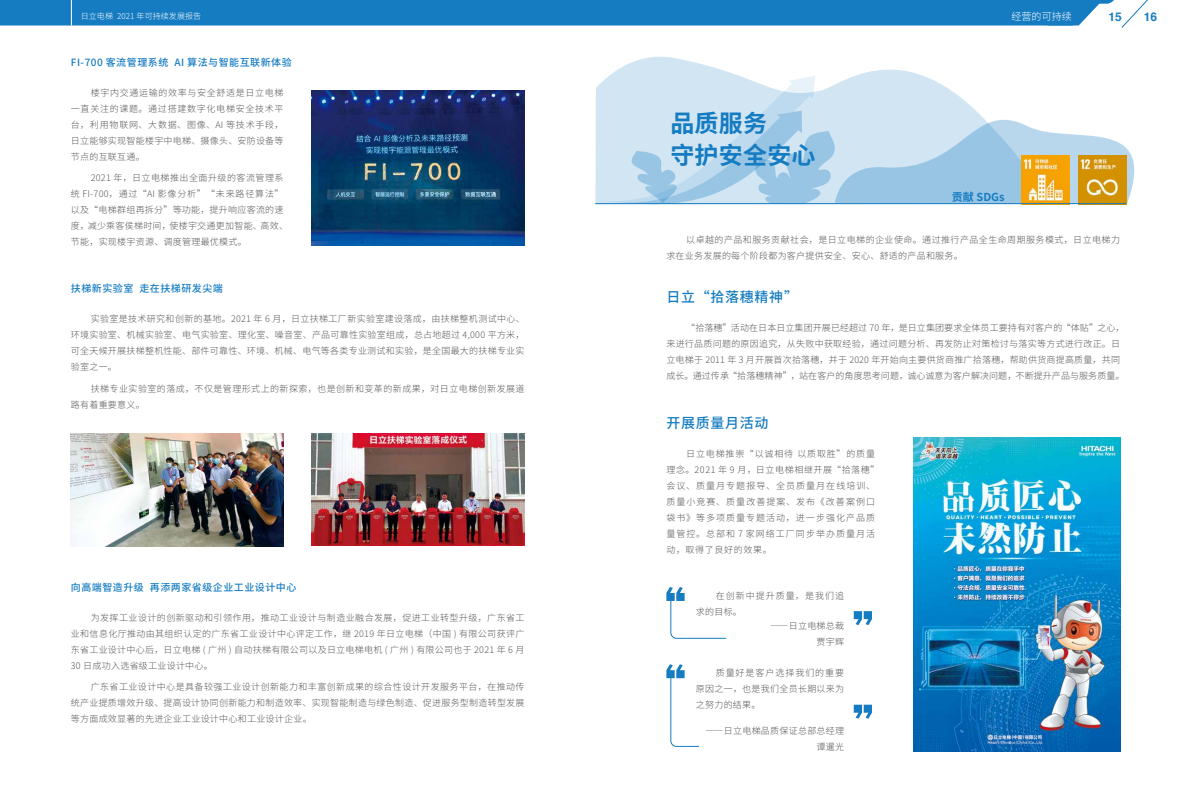
<style>
.page{position:relative;width:1191px;height:808px;background:#fff}
.page>*{position:absolute;margin:0;border:0;box-sizing:border-box;transform-origin:0 0}
.t1{font:700 24px/32px "Source Han Sans CN";letter-spacing:.01em;color:#157cc2}
.t2{font:500 14px "Source Han Sans CN";letter-spacing:.05em;color:#157cc2}
.t3{font:700 12px "Helvetica";color:#157cc2}
.t4{font:700 11px "Source Han Sans CN";color:#157cc2}
.t5{font:500 10px "Source Han Sans CN";letter-spacing:.05em;color:#157cc2}
.t6{font:300 10px "Source Han Sans CN";letter-spacing:.01em;color:#fff}
.t7{font:300 9px/16px "Source Han Sans CN";letter-spacing:.03em;color:#595757;text-align:justify}
.t8{font:300 9px/16px "Source Han Sans CN";letter-spacing:.01em;color:#595757}
.t9{font:300 9px/16px "Source Han Sans CN";letter-spacing:.11em;color:#595757}
.t10{font:300 9px/16px "Source Han Sans CN";letter-spacing:.05em;color:#595757}
.t11{font:300 9px/16px "Source Han Sans CN";letter-spacing:.115em;color:#595757}
.t12{font:300 8px "Source Han Sans CN";letter-spacing:.01em;color:#fff}
</style>
<div class="page">
<svg style="left:0;top:0;width:1148px;height:28px;background:#338dc9"></svg>
<img style="left:71px;top:434px;width:212px;height:112px">
<img style="left:312px;top:434px;width:212px;height:112px">
<img style="left:312px;top:91px;width:212px;height:154px">
<img style="left:913px;top:437px;width:207px;height:314px">
<svg style="left:609px;top:56px;width:314px;height:20px"></svg>
<svg style="left:595px;top:76px;width:540px;height:129px"></svg>
<img style="left:1078px;top:156px;width:48px;height:48px">
<img style="left:1021px;top:156px;width:48px;height:47px">
<hr style="left:595px;top:203px;width:530px;height:1px;background:#157cc2">
<svg style="left:853px;top:611px;width:19px;height:14px"></svg>
<svg style="left:853px;top:705px;width:19px;height:14px"></svg>
<svg style="left:666px;top:587px;width:60px;height:52px"></svg>
<svg style="left:666px;top:664px;width:33px;height:83px"></svg>
<p class="t12" style="left:81px;top:12px;width:122px">日立电梯 2021 年可持续发展报告</p>
<p class="t6" style="left:1011px;top:11px;width:62px">经营的可持续</p>
<h3 class="t3" style="left:1108px;top:7px;width:15px">15</h3>
<h3 class="t3" style="left:1144px;top:7px;width:15px">16</h3>
<p class="t5" style="left:71px;top:56px;width:222px">FI-700 客流管理系统 AI 算法与智能互联新体验</p>
<p class="t7" style="left:71px;top:84px;width:214px;text-indent:20px">楼宇内交通运输的效率与安全舒适是日立电梯一直关注的课题。通过搭建数字化电梯安全技术平台，利用物联网、大数据、图像、AI 等技术手段，日立能够实现智能楼宇中电梯、摄像头、安防设备等节点的互联互通。</p>
<p class="t7" style="left:71px;top:170px;width:219px;text-align:left;text-indent:20px">2021 年，日立电梯推出全面升级的客流管理系统 FI-700，通过“AI 影像分析”“未来路径算法”以及“电梯群组再拆分”等功能，提升响应客流的速度，减少乘客侯梯时间，使楼宇交通更加智能、高效、节能，实现楼宇资源、调度管理最优模式。</p>
<p class="t5" style="left:71px;top:283px;width:154px">扶梯新实验室 走在扶梯研发尖端</p>
<p class="t7" style="left:71px;top:311px;width:455px;text-indent:20px">实验室是技术研究和创新的基地。2021 年 6 月，日立扶梯工厂新实验室建设落成，由扶梯整机测试中心、环境实验室、机械实验室、电气实验室、理化室、噪音室、产品可靠性实验室组成，总占地超过 4,000 平方米，可全天候开展扶梯整机性能、部件可靠性、环境、机械、电气等各类专业测试和实验，是全国最大的扶梯专业实验室之一。</p>
<p class="t10" style="left:71px;top:381px;width:455px;text-indent:20px">扶梯专业实验室的落成，不仅是管理形式上的新探索，也是创新和变革的新成果，对日立电梯创新发展道路有着重要意义。</p>
<p class="t5" style="left:71px;top:581px;width:227px">向高端智造升级 再添两家省级企业工业设计中心</p>
<p class="t7" style="left:71px;top:610px;width:455px;text-indent:20px">为发挥工业设计的创新驱动和引领作用，推动工业设计与制造业融合发展，促进工业转型升级，广东省工业和信息化厅推动由其组织认定的广东省工业设计中心评定工作，继 2019 年日立电梯（中国 ) 有限公司获评广东省工业设计中心后，日立电梯 ( 广州 ) 自动扶梯有限公司以及日立电梯电机 ( 广州 ) 有限公司也于 2021 年 6 月30 日成功入选省级工业设计中心。</p>
<p class="t7" style="left:71px;top:679px;width:455px;text-indent:20px">广东省工业设计中心是具备较强工业设计创新能力和丰富创新成果的综合性设计开发服务平台，在推动传统产业提质增效升级、提高设计协同创新能力和制造效率、实现智能制造与绿色制造、促进服务型制造转型发展等方面成效显著的先进企业工业设计中心和工业设计企业。</p>
<h1 class="t1" style="left:670px;top:108px;width:147px">品质服务<br>守护安全安心</h1>
<p class="t4" style="left:951px;top:191px;width:54px">贡献 SDGs</p>
<p class="t10" style="left:666px;top:232px;width:455px;text-indent:20px">以卓越的产品和服务贡献社会，是日立电梯的企业使命。通过推行产品全生命周期服务模式，日立电梯力求在业务发展的每个阶段都为客户提供安全、安心、舒适的产品和服务。</p>
<h2 class="t2" style="left:666px;top:289px;width:133px">日立“拾落穗精神”</h2>
<p class="t8" style="left:666px;top:320px;width:460px;text-indent:20px">“拾落穗”活动在日本日立集团开展已经超过 70 年，是日立集团要求全体员工要持有对客户的“体贴”之心，来进行品质问题的原因追究，从失败中获取经验，通过问题分析、再发防止对策检讨与落实等方式进行改正。日立电梯于 2011 年 3 月开展首次拾落穗，并于 2020 年开始向主要供货商推广拾落穗，帮助供货商提高质量，共同成长。通过传承“拾落穗精神”，站在客户的角度思考问题，诚心诚意为客户解决问题，不断提升产品与服务质量。</p>
<h2 class="t2" style="left:666px;top:415px;width:104px">开展质量月活动</h2>
<p class="t9" style="left:666px;top:446px;width:215px;text-indent:20px">日立电梯推崇“以诚相待 以质取胜”的质量理念。2021 年 9 月，日立电梯相继开展“拾落穗”会议、质量月专题报导、全员质量月在线培训、质量小竞赛、质量改善提案、发布《改善案例口袋书》等多项质量专题活动，进一步强化产品质量管控。总部和 7 家网络工厂同步举办质量月活动，取得了良好的效果。</p>
<p class="t11" style="left:696px;top:588px;width:150px;text-indent:20px">在创新中提升质量，是我们追求的目标。</p>
<p class="t7" style="left:770px;top:618px;width:75px;line-height:15.7px;text-align:right">——日立电梯总裁贾宇辉</p>
<p class="t7" style="left:696px;top:665px;width:150px;text-indent:20px">质量好是客户选择我们的重要原因之一，也是我们全员长期以来为之努力的结果。</p>
<p class="t7" style="left:705px;top:723px;width:140px;line-height:15.7px;text-align:right">——日立电梯品质保证总部总经理谭暹光</p>
</div>
